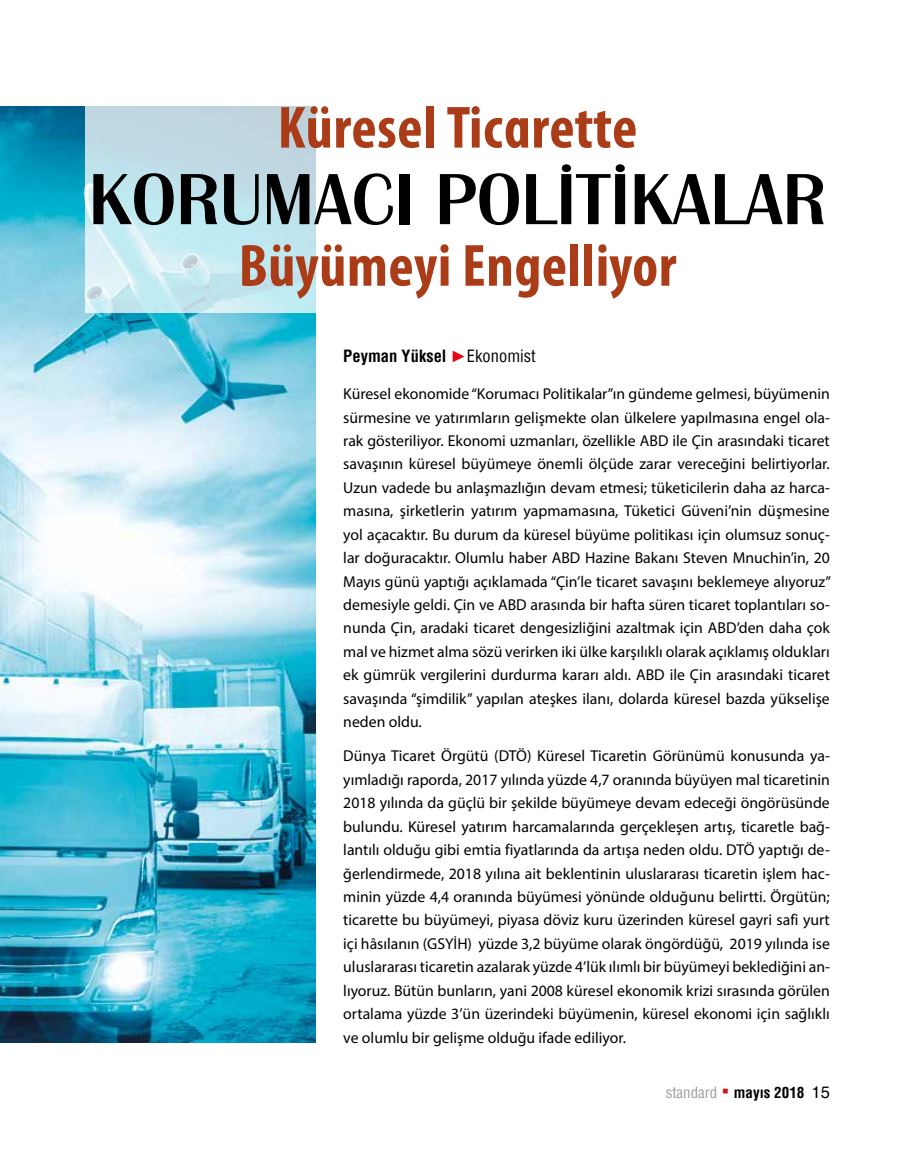
<style>
.page{position:relative;width:915px;height:1149px;background:#fff}
.page>*{position:absolute;margin:0;border:0;box-sizing:border-box;transform-origin:0 0}
.t1{font:75px "Britanic";color:#000}
.t2{font:700 condensed 60px "CHP";letter-spacing:.01em;color:#ab3c18}
.t3{font:700 condensed 16.5px "Helvetica";color:#000}
.t4{font:15.75px/23.4px "Myriad Pro";color:#000;text-align:justify}
.t5{font:700 condensed 15px "Helvetica";color:#000}
.s1{font-family:"Times New Roman";font-weight:400;font-stretch:normal;color:#e30613}
.s2{font-weight:400}
.s3{font-weight:400;color:#9d9d9c}
.s4{font-family:"Times New Roman";font-weight:400;font-style:italic;font-stretch:normal;font-size:21px;color:#cd171a}
.s5{font-weight:400;font-stretch:normal;font-size:16.5px}
</style>
<div class="page">
<img style="left:0;top:106px;width:315px;height:936px">
<svg style="left:85px;top:106px;width:231px;height:206px;background:#c3e3eb"></svg>
<h2 class="t2" style="left:278px;top:94px;width:361px">Küresel Ticarette</h2>
<h1 class="t1" style="left:89px;top:155px;width:738px">KORUMACI POLİTİKALAR</h1>
<h2 class="t2" style="left:238px;top:232px;width:439px">Büyümeyi Engelliyor</h2>
<p class="t3" style="left:343px;top:345px;width:194px">Peyman Yüksel <span class="s1">►</span><span class="s2">Ekonomist</span></p>
<p class="t4" style="left:343px;top:382px;width:489px">Küresel ekonomide “Korumacı Politikalar”ın gündeme gelmesi, büyümenin sürmesine ve yatırımların gelişmekte olan ülkelere yapılmasına engel ola&shy;rak gösteriliyor. Ekonomi uzmanları, özellikle ABD ile Çin arasındaki ticaret savaşının küresel büyümeye önemli ölçüde zarar vereceğini belirtiyorlar.<br>Uzun vadede bu anlaşmazlığın devam etmesi; tüketicilerin daha az harca&shy;masına, şirketlerin yatırım yapmamasına, Tüketici Güveni’nin düşmesine yol açacaktır. Bu durum da küresel büyüme politikası için olumsuz sonuç&shy;lar doğuracaktır. Olumlu haber ABD Hazine Bakanı Steven Mnuchin’in, 20<br>Mayıs günü yaptığı açıklamada “Çin’le ticaret savaşını beklemeye alıyoruz” demesiyle geldi. Çin ve ABD arasında bir hafta süren ticaret toplantıları so&shy;nunda Çin, aradaki ticaret dengesizliğini azaltmak için ABD’den daha çok mal ve hizmet alma sözü verirken iki ülke karşılıklı olarak açıklamış oldukları ek gümrük vergilerini durdurma kararı aldı. ABD ile Çin arasındaki ticaret savaşında “şimdilik” yapılan ateşkes ilanı, dolarda küresel bazda yükselişe neden oldu.</p>
<p class="t4" style="left:343px;top:743px;width:488px">Dünya Ticaret Örgütü (DTÖ) Küresel Ticaretin Görünümü konusunda ya&shy;yımladığı raporda, 2017 yılında yüzde 4,7 oranında büyüyen mal ticaretinin 2018 yılında da güçlü bir şekilde büyümeye devam edeceği öngörüsünde bulundu. Küresel yatırım harcamalarında gerçekleşen artış, ticaretle bağ&shy;lantılı olduğu gibi emtia fiyatlarında da artışa neden oldu. DTÖ yaptığı de&shy;ğerlendirmede, 2018 yılına ait beklentinin uluslararası ticaretin işlem hac&shy;minin yüzde 4,4 oranında büyümesi yönünde olduğunu belirtti. Örgütün; ticarette bu büyümeyi, piyasa döviz kuru üzerinden küresel gayri safi yurt içi hâsılanın (GSYİH) yüzde 3,2 büyüme olarak öngördüğü, 2019 yılında ise uluslararası ticaretin azalarak yüzde 4’lük ılımlı bir büyümeyi beklediğini an&shy;lıyoruz. Bütün bunların, yani 2008 küresel ekonomik krizi sırasında görülen ortalama yüzde 3’ün üzerindeki büyümenin, küresel ekonomi için sağlıklı ve olumlu bir gelişme olduğu ifade ediliyor.</p>
<p class="t5" style="left:665px;top:1082px;width:165px"><span class="s3">standard</span> <span class="s4">▪</span> mayıs 2018 <span class="s5">15</span></p>
</div>
